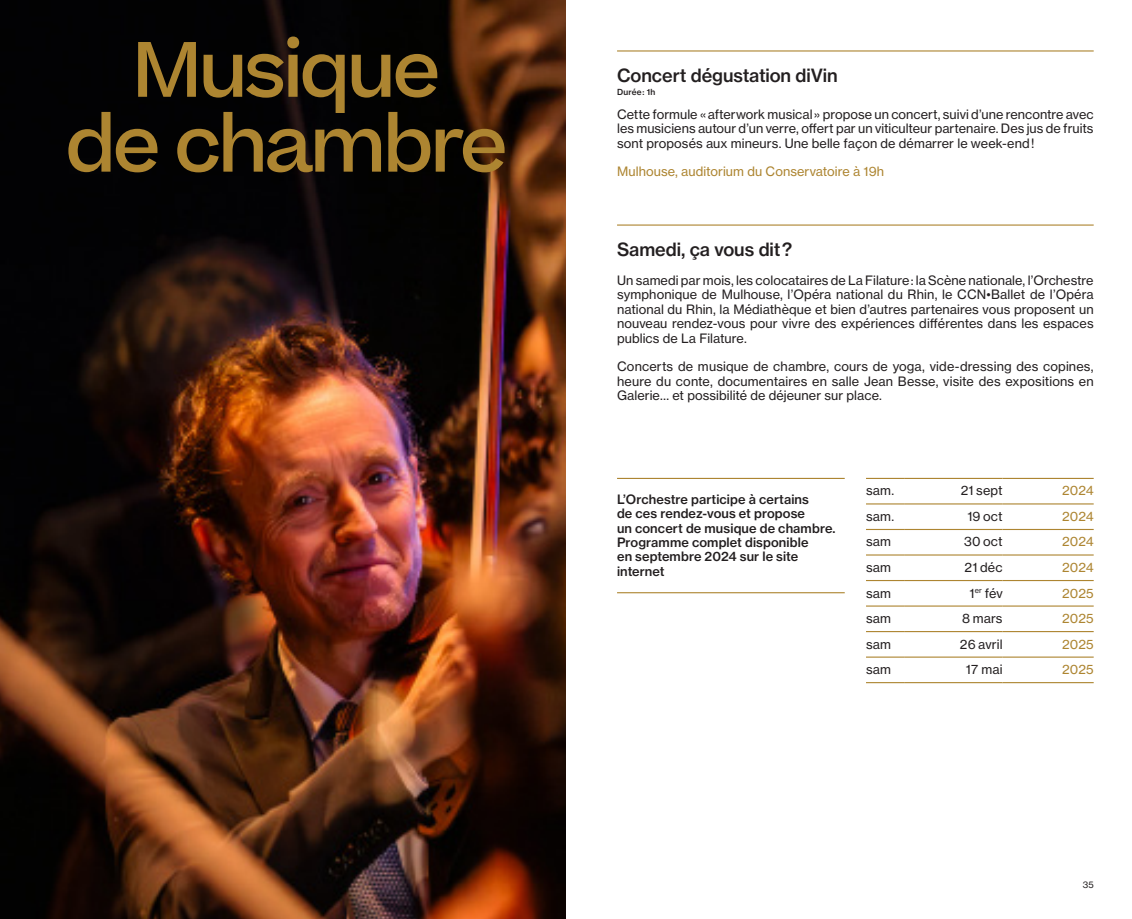
<style>
.page{position:relative;width:1132px;height:919px;background:#fff}
.page>*{position:absolute;margin:0;border:0;box-sizing:border-box;transform-origin:0 0}
.t1{font:500 75px "Beatrice";letter-spacing:-.05em;color:#ad8531}
.TEXTE_COURANT{font:18px "N Haas Grotesk TX Pro 65 Md";letter-spacing:-.005em;color:#231f20}
.TEXTE_COURANT-2{font:12.75px/14.4px "N Haas Grotesk TX Pro 55 Rg";letter-spacing:.005em;color:#231f20;text-align:justify}
.TEXTE_COURANT-3{font:12.75px/14.4px "N Haas Grotesk TX Pro 65 Md";letter-spacing:.01em;color:#231f20}
.TEXTE_COURANT-4{font:12.75px "N Haas Grotesk TX Pro 55 Rg";letter-spacing:.005em;color:#ad8531}
.t2{font:9px "N Haas Grotesk TX Pro 55 Rg";color:#231f20}
.t3{font:8.25px "N Haas Grotesk TX Pro 65 Md";letter-spacing:.025em;color:#231f20}
</style>
<div class="page">
<img style="left:0;top:0;width:566px;height:918px">
<hr style="left:617px;top:50px;width:476px;height:2px;background:#ad8531">
<hr style="left:617px;top:224px;width:476px;height:1px;background:#ad8531">
<hr style="left:865px;top:478px;width:38px;height:1px;background:#ad8531">
<hr style="left:903px;top:478px;width:99px;height:1px;background:#ad8531">
<hr style="left:1002px;top:478px;width:91px;height:1px;background:#ad8531">
<hr style="left:865px;top:503px;width:38px;height:1px;background:#ad8531">
<hr style="left:903px;top:503px;width:99px;height:1px;background:#ad8531">
<hr style="left:1002px;top:503px;width:91px;height:1px;background:#ad8531">
<hr style="left:865px;top:529px;width:38px;height:1px;background:#ad8531">
<hr style="left:903px;top:529px;width:99px;height:1px;background:#ad8531">
<hr style="left:1002px;top:529px;width:91px;height:1px;background:#ad8531">
<hr style="left:865px;top:554px;width:38px;height:1px;background:#ad8531">
<hr style="left:903px;top:554px;width:99px;height:1px;background:#ad8531">
<hr style="left:1002px;top:554px;width:91px;height:1px;background:#ad8531">
<hr style="left:865px;top:580px;width:38px;height:1px;background:#ad8531">
<hr style="left:903px;top:580px;width:99px;height:1px;background:#ad8531">
<hr style="left:1002px;top:580px;width:91px;height:1px;background:#ad8531">
<hr style="left:865px;top:605px;width:38px;height:1px;background:#ad8531">
<hr style="left:903px;top:605px;width:99px;height:1px;background:#ad8531">
<hr style="left:1002px;top:605px;width:91px;height:1px;background:#ad8531">
<hr style="left:865px;top:631px;width:38px;height:1px;background:#ad8531">
<hr style="left:903px;top:631px;width:99px;height:1px;background:#ad8531">
<hr style="left:1002px;top:631px;width:91px;height:1px;background:#ad8531">
<hr style="left:865px;top:656px;width:38px;height:1px;background:#ad8531">
<hr style="left:903px;top:656px;width:99px;height:1px;background:#ad8531">
<hr style="left:1002px;top:656px;width:91px;height:1px;background:#ad8531">
<hr style="left:865px;top:682px;width:38px;height:1px;background:#ad8531">
<hr style="left:903px;top:682px;width:99px;height:1px;background:#ad8531">
<hr style="left:1002px;top:682px;width:91px;height:1px;background:#ad8531">
<hr style="left:617px;top:478px;width:227px;height:1px;background:#ad8531">
<hr style="left:617px;top:592px;width:227px;height:1px;background:#ad8531">
<p class="t1" style="left:132px;top:20px;width:309px">Musique</p>
<p class="t1" style="left:65px;top:95px;width:444px">de chambre</p>
<p class="TEXTE_COURANT" style="left:617px;top:64px;width:222px">Concert dégustation diVin</p>
<p class="t3" style="left:617px;top:87px;width:40px">Durée : 1h</p>
<p class="TEXTE_COURANT-2" style="left:617px;top:107px;width:478px">Cette formule « afterwork musical » propose un concert, suivi d’une rencontre avec les musiciens autour d’un verre, offert par un viticulteur partenaire. Des jus de fruits sont proposés aux mineurs. Une belle façon de démarrer le week-end !</p>
<p class="TEXTE_COURANT-4" style="left:617px;top:164px;width:268px">Mulhouse, auditorium du Conservatoire à 19h</p>
<p class="TEXTE_COURANT" style="left:617px;top:238px;width:177px">Samedi, ça vous dit ?</p>
<p class="TEXTE_COURANT-2" style="left:617px;top:273px;width:478px">Un samedi par mois, les colocataires de La Filature : la Scène nationale, l’Orchestre symphonique de Mulhouse, l’Opéra national du Rhin, le CCN•Ballet de l’Opéra national du Rhin, la Médiathèque et bien d’autres partenaires vous proposent un nouveau rendez-vous pour vivre des expériences différentes dans les espaces publics de La Filature.</p>
<p class="TEXTE_COURANT-2" style="left:617px;top:359px;width:478px">Concerts de musique de chambre, cours de yoga, vide-dressing des copines, heure du conte, documentaires en salle Jean Besse, visite des expositions en Galerie… et possibilité de déjeuner sur place.</p>
<p class="TEXTE_COURANT-3" style="left:617px;top:492px;width:220px">L’Orchestre participe à certains<br>de ces rendez-vous et propose<br>un concert de musique de chambre.<br>Programme complet disponible</p>
<p class="TEXTE_COURANT-3" style="left:617px;top:549px;width:183px">en septembre 2024 sur le site internet</p>
<p class="TEXTE_COURANT-2" style="left:865px;top:483px;width:30px">sam.</p>
<p class="TEXTE_COURANT-2" style="left:960px;top:483px;width:43px">21 sept</p>
<p class="TEXTE_COURANT-4" style="left:1061px;top:483px;width:33px">2024</p>
<p class="TEXTE_COURANT-2" style="left:865px;top:509px;width:30px">sam.</p>
<p class="TEXTE_COURANT-2" style="left:967px;top:509px;width:37px">19 oct</p>
<p class="TEXTE_COURANT-4" style="left:1061px;top:508px;width:33px">2024</p>
<p class="TEXTE_COURANT-2" style="left:865px;top:534px;width:26px">sam</p>
<p class="TEXTE_COURANT-2" style="left:963px;top:534px;width:40px">30 oct</p>
<p class="TEXTE_COURANT-4" style="left:1061px;top:534px;width:33px">2024</p>
<p class="TEXTE_COURANT-2" style="left:865px;top:560px;width:26px">sam</p>
<p class="TEXTE_COURANT-2" style="left:964px;top:560px;width:39px">21 déc</p>
<p class="TEXTE_COURANT-4" style="left:1061px;top:559px;width:33px">2024</p>
<p class="TEXTE_COURANT-2" style="left:865px;top:585px;width:26px">sam</p>
<p class="TEXTE_COURANT-2" style="left:969px;top:585px;width:34px">1<sup>er</sup> fév</p>
<p class="TEXTE_COURANT-4" style="left:1061px;top:585px;width:33px">2025</p>
<p class="TEXTE_COURANT-2" style="left:865px;top:611px;width:26px">sam</p>
<p class="TEXTE_COURANT-2" style="left:961px;top:611px;width:42px">8 mars</p>
<p class="TEXTE_COURANT-4" style="left:1061px;top:610px;width:33px">2025</p>
<p class="TEXTE_COURANT-2" style="left:865px;top:636px;width:26px">sam</p>
<p class="TEXTE_COURANT-2" style="left:959px;top:636px;width:44px">26 avril</p>
<p class="TEXTE_COURANT-4" style="left:1061px;top:636px;width:33px">2025</p>
<p class="TEXTE_COURANT-2" style="left:865px;top:662px;width:26px">sam</p>
<p class="TEXTE_COURANT-2" style="left:965px;top:662px;width:38px">17 mai</p>
<p class="TEXTE_COURANT-4" style="left:1061px;top:661px;width:33px">2025</p>
<p class="t2" style="left:1082px;top:878px;width:13px">35</p>
</div>
